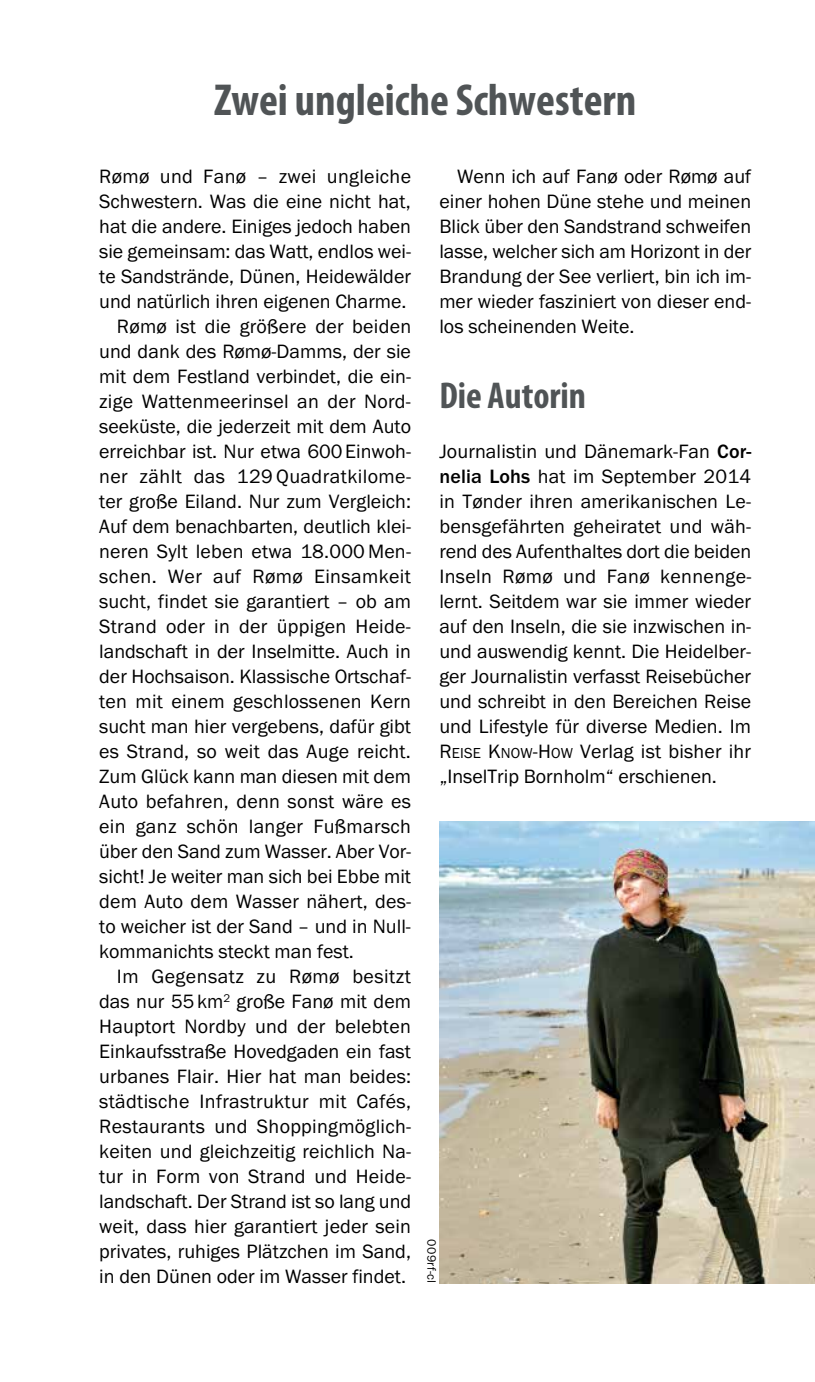
<style>
.page{position:relative;width:815px;height:1382px;background:#fff}
.page>*{position:absolute;margin:0;border:0;box-sizing:border-box;transform-origin:0 0}
.t1{font:700 condensed 45px "Myriad Pro";color:#505456}
.t2{font:700 condensed 37.5px "Myriad Pro";color:#505456}
.t3{font:20px/25px "Franklin Gothic URW Boo";color:#000;text-align:justify}
.t4{font:20px "Franklin Gothic URW Boo";letter-spacing:.02em;color:#000}
.t5{font:20px "Franklin Gothic URW Boo";letter-spacing:.025em;color:#000}
.t6{font:12.5px "Franklin Gothic URW Boo";letter-spacing:.025em;color:#000}
.s1{font-family:"Franklin Gothic URW";font-weight:500}
.s2{font-style:inherit}
.s3{font-size:15px}
</style>
<div class="page">
<img style="left:439px;top:821px;width:376px;height:462px">
<h1 class="t1" style="left:214px;top:72px;width:424px">Zwei ungleiche Schwestern</h1>
<p class="t3" style="left:99px;top:164px;width:313px">Rømø und Fanø – zwei ungleiche</p>
<p class="t3" style="left:99px;top:189px;width:313px">Schwestern. Was die eine nicht hat,</p>
<p class="t3" style="left:99px;top:214px;width:313px">hat die andere. Einiges jedoch haben</p>
<p class="t3" style="left:99px;top:239px;width:313px">sie gemeinsam: das Watt, endlos wei-</p>
<p class="t3" style="left:99px;top:264px;width:313px">te Sandstrände, Dünen, Heidewälder</p>
<p class="t3" style="left:99px;top:289px;width:309px">und natürlich ihren eigenen Charme.</p>
<p class="t3" style="left:117px;top:314px;width:296px">Rømø ist die größere der beiden</p>
<p class="t3" style="left:99px;top:339px;width:313px">und dank des Rømø-Damms, der sie</p>
<p class="t3" style="left:99px;top:364px;width:313px">mit dem Festland verbindet, die ein-</p>
<p class="t3" style="left:99px;top:389px;width:313px">zige Wattenmeerinsel an der Nord-</p>
<p class="t3" style="left:99px;top:414px;width:313px">seeküste, die jederzeit mit dem Auto</p>
<p class="t3" style="left:99px;top:439px;width:313px">erreichbar ist. Nur etwa 600Einwoh-</p>
<p class="t4" style="left:99px;top:464px;width:313px">ner zählt das 129 Quadratkilome-</p>
<p class="t3" style="left:99px;top:489px;width:313px">ter große Eiland. Nur zum Vergleich:</p>
<p class="t3" style="left:99px;top:514px;width:313px">Auf dem benachbarten, deutlich klei-</p>
<p class="t3" style="left:99px;top:539px;width:313px">neren Sylt leben etwa 18.000 Men-</p>
<p class="t4" style="left:99px;top:564px;width:313px">schen. Wer auf Rømø Einsamkeit</p>
<p class="t3" style="left:99px;top:589px;width:313px">sucht, findet sie garantiert – ob am</p>
<p class="t3" style="left:99px;top:614px;width:313px">Strand oder in der üppigen Heide-</p>
<p class="t3" style="left:99px;top:639px;width:313px">landschaft in der Inselmitte. Auch in</p>
<p class="t3" style="left:99px;top:664px;width:313px">der Hochsaison. Klassische Ortschaf-</p>
<p class="t3" style="left:99px;top:689px;width:313px">ten mit einem geschlossenen Kern</p>
<p class="t3" style="left:99px;top:714px;width:313px">sucht man hier vergebens, dafür gibt</p>
<p class="t3" style="left:99px;top:739px;width:313px">es Strand, so weit das Auge reicht.</p>
<p class="t3" style="left:99px;top:764px;width:313px">Zum Glück kann man diesen mit dem</p>
<p class="t3" style="left:99px;top:789px;width:313px">Auto befahren, denn sonst wäre es</p>
<p class="t3" style="left:99px;top:814px;width:313px">ein ganz schön langer Fußmarsch</p>
<p class="t3" style="left:99px;top:839px;width:313px">über den Sand zum Wasser. Aber Vor-</p>
<p class="t3" style="left:99px;top:864px;width:313px">sicht! Je weiter man sich bei Ebbe mit</p>
<p class="t3" style="left:99px;top:889px;width:313px">dem Auto dem Wasser nähert, des-</p>
<p class="t3" style="left:99px;top:914px;width:313px">to weicher ist der Sand – und in Null-</p>
<p class="t3" style="left:99px;top:939px;width:256px">kommanichts steckt man fest.</p>
<p class="t5" style="left:117px;top:964px;width:295px">Im Gegensatz zu Rømø besitzt</p>
<p class="t3" style="left:99px;top:989px;width:313px">das nur 55km<sup>2</sup> große Fanø mit dem</p>
<p class="t3" style="left:99px;top:1014px;width:313px">Hauptort Nordby und der belebten</p>
<p class="t3" style="left:99px;top:1039px;width:313px">Einkaufsstraße Hovedgaden ein fast</p>
<p class="t3" style="left:99px;top:1064px;width:314px">urbanes Flair. Hier hat man beides:</p>
<p class="t3" style="left:99px;top:1089px;width:313px">städtische Infrastruktur mit Cafés,</p>
<p class="t3" style="left:99px;top:1114px;width:313px">Restaurants und Shoppingmöglich-</p>
<p class="t3" style="left:99px;top:1139px;width:314px">keiten und gleichzeitig reichlich Na-</p>
<p class="t3" style="left:99px;top:1164px;width:313px">tur in Form von Strand und Heide-</p>
<p class="t3" style="left:99px;top:1189px;width:314px">landschaft. Der Strand ist so lang und</p>
<p class="t3" style="left:99px;top:1214px;width:313px">weit, dass hier garantiert jeder sein</p>
<p class="t3" style="left:99px;top:1239px;width:313px">privates, ruhiges Plätzchen im Sand,</p>
<p class="t3" style="left:99px;top:1264px;width:308px">in den Dünen oder im Wasser findet.</p>
<p class="t3" style="left:439px;top:164px;width:313px;text-indent:18px">Wenn ich auf Fanø oder Rømø auf einer hohen Düne stehe und meinen Blick über den Sandstrand schweifen lasse, welcher sich am Horizont in der Brandung der See verliert, bin ich im&shy;mer wieder fasziniert von dieser end&shy;los scheinenden Weite.</p>
<h2 class="t2" style="left:439px;top:372px;width:148px">Die Autorin</h2>
<p class="t3" style="left:439px;top:439px;width:314px">Journalistin und Dänemark-Fan <span class="s1">Cor&shy;nelia Lohs</span> hat im September 2014 in Tønder ihren amerikanischen Le&shy;bensgefährten geheiratet und wäh&shy;rend des Aufenthaltes dort die beiden Inseln Rømø und Fanø kennenge&shy;lernt. Seitdem war sie immer wieder auf den Inseln, die sie inzwischen in&shy;und auswendig kennt. Die Heidelber&shy;ger Journalistin verfasst Reisebücher und schreibt in den Bereichen Reise und Lifestyle für diverse Medien. Im <span class="s2">R</span><span class="s3">EISE</span> <span class="s2">K</span><span class="s3">NOW</span><span class="s2">-H</span><span class="s3">OW</span> Verlag ist bisher ihr „InselTrip Bornholm“ erschienen.</p>
<p class="t6" style="left:439px;top:1239px;width:45px;rotate:90deg">009rf-cl</p>
</div>
